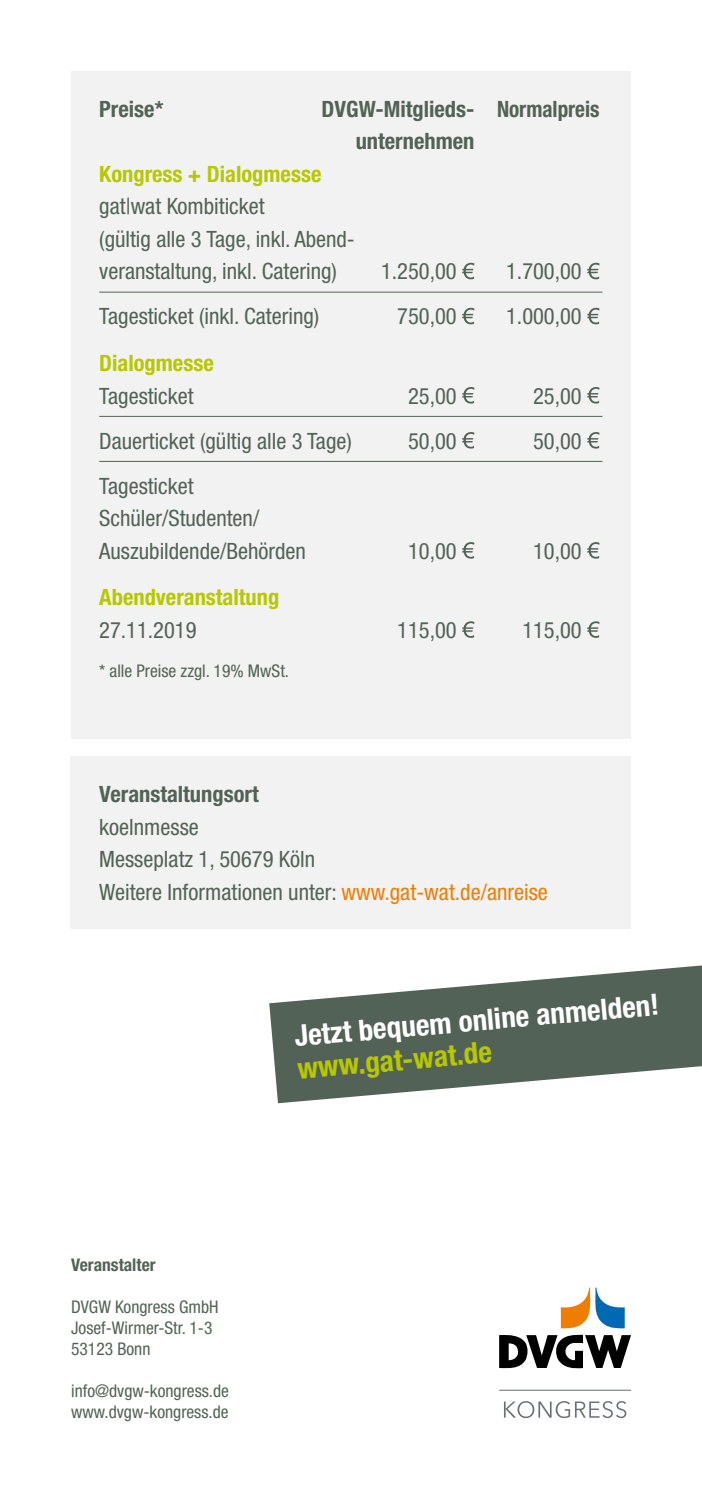
<style>
.page{position:relative;width:702px;height:1489px;background:#fff}
.page>*{position:absolute;margin:0;border:0;box-sizing:border-box;transform-origin:0 0}
.t1{font:700 condensed 29.25px "Helvetica Neue";color:#fff}
.t2{font:700 condensed 29.25px "Helvetica Neue";color:#b7c800}
.t3{font:condensed 22.5px/32.5px "Helvetica Neue";color:#536256}
.t4{font:700 condensed 22.5px/32.5px "Helvetica Neue";color:#536256}
.t5{font:700 condensed 22.5px "Helvetica Neue";color:#b7c800}
.t6{font:condensed 17.5px/21px "Helvetica Neue";color:#536256}
.t7{font:700 condensed 17.5px "Helvetica Neue";color:#536256}
.s1{color:#ef7d00}
</style>
<div class="page">
<svg style="left:269px;top:965px;width:433px;height:138px;fill:#536256"></svg>
<div style="left:71px;top:71px;width:559px;height:667px;background:#f2f2f2"></div>
<hr style="left:99px;top:292px;width:503px;height:1px;background:#536256">
<hr style="left:99px;top:416px;width:503px;height:1px;background:#536256">
<hr style="left:99px;top:461px;width:503px;height:1px;background:#536256">
<svg style="left:462px;top:263px;width:12px;height:16px"></svg>
<svg style="left:587px;top:263px;width:12px;height:16px"></svg>
<svg style="left:462px;top:308px;width:12px;height:16px"></svg>
<svg style="left:587px;top:308px;width:12px;height:16px"></svg>
<svg style="left:462px;top:387px;width:12px;height:16px"></svg>
<svg style="left:587px;top:387px;width:12px;height:16px"></svg>
<svg style="left:462px;top:432px;width:12px;height:16px"></svg>
<svg style="left:587px;top:432px;width:12px;height:16px"></svg>
<svg style="left:462px;top:542px;width:12px;height:16px"></svg>
<svg style="left:587px;top:542px;width:12px;height:16px"></svg>
<svg style="left:462px;top:621px;width:12px;height:17px"></svg>
<svg style="left:587px;top:621px;width:12px;height:17px"></svg>
<div style="left:71px;top:756px;width:560px;height:172px;background:#f2f2f2"></div>
<hr style="left:499px;top:1389px;width:132px;height:1px;background:#6a6d71">
<svg style="left:561px;top:1287px;width:63px;height:41px"></svg>
<svg style="left:499px;top:1334px;width:132px;height:34px"></svg>
<svg style="left:504px;top:1401px;width:122px;height:16px"></svg>
<p class="t4" style="left:99px;top:92px;width:66px">Preise*</p>
<p class="t4" style="left:356px;top:92px;width:245px;text-indent:-34px">DVGW-Mitglieds- Normalpreis unternehmen</p>
<p class="t5" style="left:99px;top:160px;width:224px">Kongress + Dialogmesse</p>
<p class="t3" style="left:99px;top:190px;width:257px">gat|wat Kombiticket<br>(gültig alle 3 Tage, inkl. Abend&shy;veranstaltung, inkl. Catering)</p>
<p class="t3" style="left:381px;top:255px;width:77px">1.250,00</p>
<p class="t3" style="left:506px;top:255px;width:77px">1.700,00</p>
<p class="t3" style="left:99px;top:300px;width:221px">Tagesticket (inkl. Catering)</p>
<p class="t3" style="left:397px;top:300px;width:61px">750,00</p>
<p class="t3" style="left:506px;top:300px;width:77px">1.000,00</p>
<p class="t5" style="left:99px;top:349px;width:116px">Dialogmesse</p>
<p class="t3" style="left:99px;top:379px;width:96px">Tagesticket</p>
<p class="t3" style="left:408px;top:379px;width:50px">25,00</p>
<p class="t3" style="left:533px;top:379px;width:50px">25,00</p>
<p class="t3" style="left:99px;top:424px;width:254px">Dauerticket (gültig alle 3 Tage)</p>
<p class="t3" style="left:408px;top:424px;width:50px">50,00</p>
<p class="t3" style="left:533px;top:424px;width:50px">50,00</p>
<p class="t3" style="left:99px;top:469px;width:208px">Tagesticket<br>Schüler/Studenten/<br>Auszubildende/Behörden</p>
<p class="t3" style="left:408px;top:534px;width:50px">10,00</p>
<p class="t3" style="left:533px;top:534px;width:50px">10,00</p>
<p class="t5" style="left:99px;top:583px;width:181px">Abendveranstaltung</p>
<p class="t3" style="left:99px;top:613px;width:99px">27.11.2019</p>
<p class="t3" style="left:397px;top:613px;width:61px">115,00</p>
<p class="t3" style="left:522px;top:613px;width:61px">115,00</p>
<p class="t6" style="left:99px;top:660px;width:191px">* alle Preise zzgl. 19% MwSt.</p>
<p class="t4" style="left:99px;top:777px;width:161px">Veranstaltungsort</p>
<p class="t3" style="left:99px;top:810px;width:450px">koelnmesse<br>Messeplatz 1, 50679 Köln<br>Weitere Informationen unter: <span class="s1">www.gat-wat.de/anreise</span></p>
<p class="t1" style="left:293px;top:1018px;width:367px;rotate:-5deg">Jetzt bequem online anmelden!</p>
<p class="t2" style="left:296px;top:1050px;width:196px;rotate:-5deg">www.gat-wat.de</p>
<p class="t7" style="left:71px;top:1254px;width:86px">Veranstalter</p>
<p class="t6" style="left:71px;top:1296px;width:149px">DVGW Kongress GmbH<br>Josef-Wirmer-Str. 1-3<br>53123 Bonn</p>
<p class="t6" style="left:71px;top:1380px;width:159px">info@dvgw-kongress.de www.dvgw-kongress.de</p>
</div>
